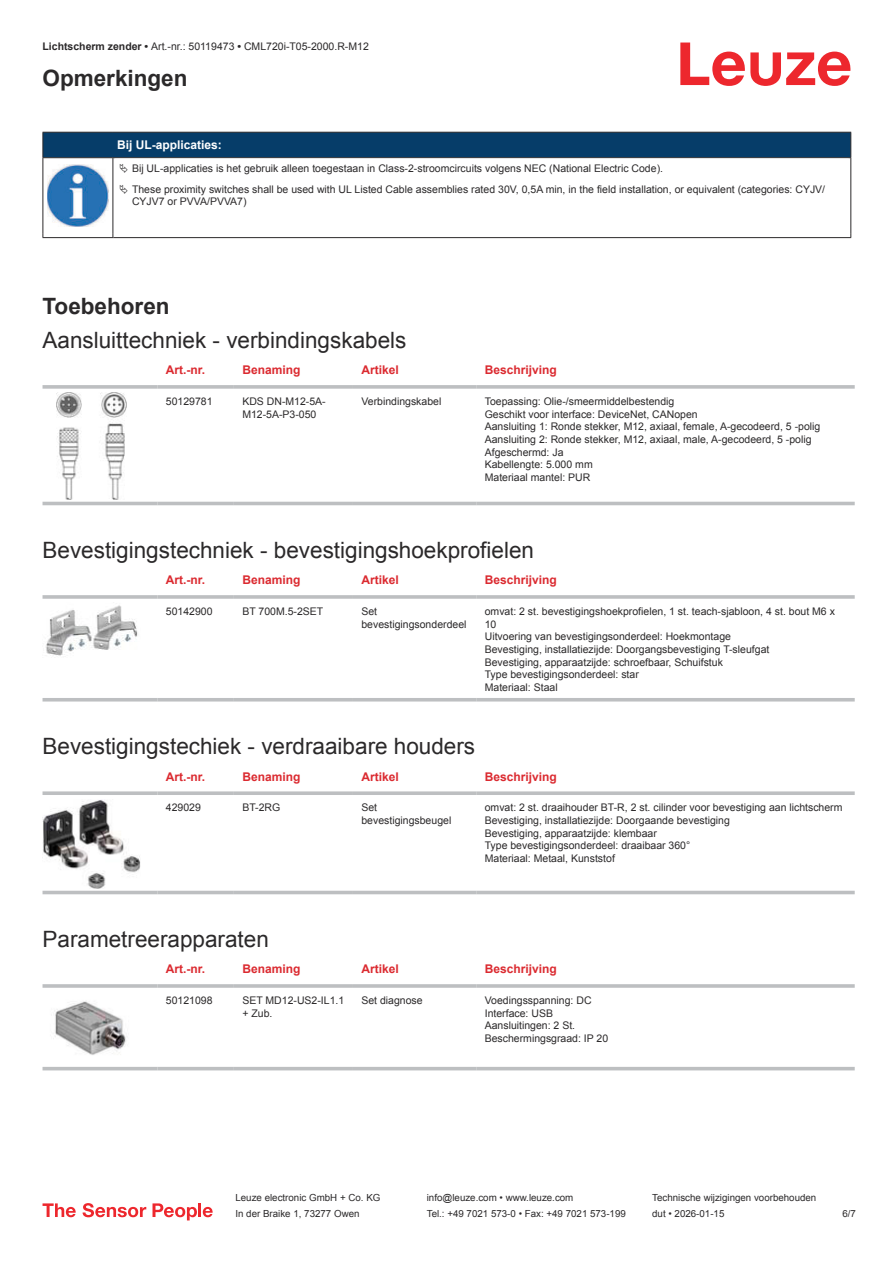
<style>
.page{position:relative;width:893px;height:1263px;background:#fff}
.page>*{position:absolute;margin:0;border:0;box-sizing:border-box;transform-origin:0 0}
.t1{font:22.5px "Arial";color:#2b292a}
.t2{font:700 22.5px "Arial";color:#2b292a}
.t3{font:700 12px "Arial";color:#db2a30}
.t4{font:700 12px "Arial";color:#fff}
.t5{font:10.5px/12.6px "Arial";color:#2b292a}
.t6{font:9.75px "Arial";color:#2b292a}
.s1{font-weight:700}
</style>
<div class="page">
<svg style="left:680px;top:43px;width:170px;height:43px"></svg>
<svg style="left:43px;top:392px;width:812px;height:114px"></svg>
<svg style="left:43px;top:385px;width:114px;height:4px"></svg>
<svg style="left:157px;top:385px;width:77px;height:4px"></svg>
<svg style="left:234px;top:385px;width:119px;height:4px"></svg>
<svg style="left:353px;top:385px;width:123px;height:4px"></svg>
<svg style="left:476px;top:385px;width:379px;height:4px;background:#c3c5c7"></svg>
<hr style="left:43px;top:502px;width:114px;height:3px;background:#bdbfc1">
<hr style="left:157px;top:502px;width:77px;height:3px;background:#bdbfc1">
<hr style="left:234px;top:502px;width:119px;height:3px;background:#bdbfc1">
<hr style="left:353px;top:502px;width:123px;height:3px;background:#bdbfc1">
<hr style="left:476px;top:502px;width:379px;height:3px;background:#bdbfc1">
<img style="left:56px;top:393px;width:70px;height:106px">
<svg style="left:43px;top:701px;width:812px;height:1px"></svg>
<hr style="left:43px;top:595px;width:114px;height:4px;background:#bdbfc1">
<hr style="left:157px;top:595px;width:77px;height:4px;background:#c7c9cb">
<hr style="left:234px;top:595px;width:119px;height:4px;background:#bdbfc1">
<hr style="left:353px;top:595px;width:123px;height:4px;background:#bdbfc1">
<hr style="left:476px;top:595px;width:379px;height:4px;background:#c7c9cb">
<hr style="left:43px;top:698px;width:114px;height:3px;background:#bdbfc1">
<hr style="left:157px;top:698px;width:77px;height:3px;background:#bdbfc1">
<hr style="left:234px;top:698px;width:119px;height:3px;background:#bdbfc1">
<hr style="left:353px;top:698px;width:123px;height:3px;background:#bdbfc1">
<hr style="left:476px;top:698px;width:379px;height:3px;background:#bdbfc1">
<img style="left:46px;top:605px;width:92px;height:51px">
<svg style="left:43px;top:862px;width:812px;height:33px"></svg>
<svg style="left:43px;top:791px;width:114px;height:4px"></svg>
<svg style="left:157px;top:791px;width:77px;height:4px"></svg>
<svg style="left:234px;top:791px;width:119px;height:4px"></svg>
<svg style="left:353px;top:791px;width:123px;height:4px"></svg>
<svg style="left:476px;top:791px;width:379px;height:4px;background:#c4c5c7"></svg>
<hr style="left:43px;top:891px;width:114px;height:3px;background:#bdbfc1">
<hr style="left:157px;top:891px;width:77px;height:3px;background:#bdbfc1">
<hr style="left:234px;top:891px;width:119px;height:3px;background:#bdbfc1">
<hr style="left:353px;top:891px;width:123px;height:3px;background:#bdbfc1">
<hr style="left:476px;top:891px;width:379px;height:3px;background:#bdbfc1">
<img style="left:43px;top:800px;width:97px;height:88px">
<svg style="left:43px;top:1070px;width:812px;height:1px"></svg>
<hr style="left:43px;top:984px;width:114px;height:4px;background:#bdbfc1">
<hr style="left:157px;top:984px;width:77px;height:4px;background:#c9cbcd">
<hr style="left:234px;top:984px;width:119px;height:4px;background:#c4c6c7">
<hr style="left:353px;top:984px;width:123px;height:4px;background:#bdbfc1">
<hr style="left:476px;top:984px;width:379px;height:4px;background:#c9cbcd">
<hr style="left:43px;top:1067px;width:114px;height:3px;background:#bdbfc1">
<hr style="left:157px;top:1067px;width:77px;height:3px;background:#bdbfc1">
<hr style="left:234px;top:1067px;width:119px;height:3px;background:#bdbfc1">
<hr style="left:353px;top:1067px;width:123px;height:3px;background:#bdbfc1">
<hr style="left:476px;top:1067px;width:379px;height:3px;background:#bdbfc1">
<img style="left:53px;top:1001px;width:73px;height:54px">
<svg style="left:43px;top:1203px;width:33px;height:14px"></svg>
<svg style="left:83px;top:1203px;width:63px;height:14px"></svg>
<svg style="left:153px;top:1203px;width:44px;height:17px"></svg>
<hr style="left:198px;top:1203px;width:3px;height:14px;background:#ed272d">
<svg style="left:203px;top:1207px;width:10px;height:10px"></svg>
<hr style="left:43px;top:158px;width:1px;height:75px;background:#2b292a">
<hr style="left:113px;top:158px;width:1px;height:75px;background:#2b292a">
<hr style="left:850px;top:158px;width:1px;height:75px;background:#2b292a">
<hr style="left:43px;top:237px;width:70px;height:1px;background:#2b292a">
<hr style="left:113px;top:237px;width:738px;height:1px;background:#2b292a">
<img style="left:47px;top:212px;width:58px;height:15px">
<svg style="left:43px;top:132px;width:808px;height:80px"></svg>
<p class="t5" style="left:43px;top:41px;width:328px"><span class="s1">Lichtscherm zender •</span> Art.-nr.: 50119473 <span class="s1">•</span> CML720i-T05-2000.R-M12</p>
<h1 class="t2" style="left:43px;top:70px;width:147px">Opmerkingen</h1>
<p class="t4" style="left:117px;top:140px;width:106px">Bij UL-applicaties:</p>
<p class="t5" style="left:132px;top:160px;width:695px;line-height:20.2px">Bij UL-applicaties is het gebruik alleen toegestaan in Class-2-stroomcircuits volgens NEC (National Electric Code).<br>These proximity switches shall be used with UL Listed Cable assemblies rated 30V, 0,5A min, in the field installation, or equivalent (categories: CYJV/</p>
<p class="t5" style="left:132px;top:196px;width:116px">CYJV7 or PVVA/PVVA7)</p>
<h1 class="t2" style="left:43px;top:298px;width:129px">Toebehoren</h1>
<h1 class="t1" style="left:43px;top:332px;width:365px">Aansluittechniek - verbindingskabels</h1>
<p class="t3" style="left:166px;top:365px;width:41px">Art.-nr.</p>
<p class="t3" style="left:242px;top:365px;width:60px">Benaming</p>
<p class="t3" style="left:361px;top:365px;width:39px">Artikel</p>
<p class="t3" style="left:485px;top:365px;width:74px">Beschrijving</p>
<p class="t5" style="left:166px;top:396px;width:48px">50129781</p>
<p class="t5" style="left:242px;top:396px;width:85px">KDS DN-M12-5A-<br>M12-5A-P3-050</p>
<p class="t5" style="left:361px;top:396px;width:81px">Verbindingskabel</p>
<p class="t5" style="left:485px;top:396px;width:337px">Toepassing: Olie-/smeermiddelbestendig<br>Geschikt voor interface: DeviceNet, CANopen<br>Aansluiting 1: Ronde stekker, M12, axiaal, female, A-gecodeerd, 5 -polig Aansluiting 2: Ronde stekker, M12, axiaal, male, A-gecodeerd, 5 -polig Afgeschermd: Ja<br>Kabellengte: 5.000 mm<br>Materiaal mantel: PUR</p>
<h1 class="t1" style="left:43px;top:542px;width:493px">Bevestigingstechniek - bevestigingshoekprofielen</h1>
<p class="t3" style="left:166px;top:576px;width:41px">Art.-nr.</p>
<p class="t3" style="left:242px;top:576px;width:60px">Benaming</p>
<p class="t3" style="left:361px;top:576px;width:39px">Artikel</p>
<p class="t3" style="left:485px;top:576px;width:74px">Beschrijving</p>
<p class="t5" style="left:166px;top:606px;width:48px">50142900</p>
<p class="t5" style="left:242px;top:606px;width:82px">BT 700M.5-2SET</p>
<p class="t5" style="left:361px;top:606px;width:107px">Set bevestigingsonderdeel</p>
<p class="t5" style="left:485px;top:606px;width:352px">omvat: 2 st. bevestigingshoekprofielen, 1 st. teach-sjabloon, 4 st. bout M6 x 10<br>Uitvoering van bevestigingsonderdeel: Hoekmontage<br>Bevestiging, installatiezijde: Doorgangsbevestiging T-sleufgat<br>Bevestiging, apparaatzijde: schroefbaar, Schuifstuk<br>Type bevestigingsonderdeel: star<br>Materiaal: Staal</p>
<h1 class="t1" style="left:43px;top:738px;width:434px">Bevestigingstechiek - verdraaibare houders</h1>
<p class="t3" style="left:166px;top:772px;width:41px">Art.-nr.</p>
<p class="t3" style="left:242px;top:772px;width:60px">Benaming</p>
<p class="t3" style="left:361px;top:772px;width:39px">Artikel</p>
<p class="t3" style="left:485px;top:772px;width:74px">Beschrijving</p>
<p class="t5" style="left:166px;top:802px;width:37px">429029</p>
<p class="t5" style="left:242px;top:802px;width:39px">BT-2RG</p>
<p class="t5" style="left:361px;top:802px;width:91px">Set bevestigingsbeugel</p>
<p class="t5" style="left:485px;top:802px;width:359px">omvat: 2 st. draaihouder BT-R, 2 st. cilinder voor bevestiging aan lichtscherm Bevestiging, installatiezijde: Doorgaande bevestiging<br>Bevestiging, apparaatzijde: klembaar<br>Type bevestigingsonderdeel: draaibaar 360°<br>Materiaal: Metaal, Kunststof</p>
<h1 class="t1" style="left:43px;top:931px;width:228px">Parametreerapparaten</h1>
<p class="t3" style="left:166px;top:964px;width:41px">Art.-nr.</p>
<p class="t3" style="left:242px;top:964px;width:60px">Benaming</p>
<p class="t3" style="left:361px;top:964px;width:39px">Artikel</p>
<p class="t3" style="left:485px;top:964px;width:74px">Beschrijving</p>
<p class="t5" style="left:166px;top:995px;width:48px">50121098</p>
<p class="t5" style="left:242px;top:995px;width:103px">SET MD12-US2-IL1.1 + Zub.</p>
<p class="t5" style="left:361px;top:995px;width:63px">Set diagnose</p>
<p class="t5" style="left:485px;top:995px;width:125px">Voedingsspanning: DC<br>Interface: USB<br>Aansluitingen: 2 St.<br>Beschermingsgraad: IP 20</p>
<p class="t6" style="left:235px;top:1194px;width:146px">Leuze electronic GmbH + Co. KG</p>
<p class="t6" style="left:427px;top:1194px;width:148px">info@leuze.com • www.leuze.com</p>
<p class="t6" style="left:652px;top:1194px;width:166px">Technische wijzigingen voorbehouden</p>
<p class="t6" style="left:235px;top:1210px;width:126px">In der Braike 1, 73277 Owen</p>
<p class="t6" style="left:427px;top:1210px;width:201px">Tel.: +49 7021 573-0 • Fax: +49 7021 573-199</p>
<p class="t6" style="left:652px;top:1210px;width:74px">dut • 2026-01-15</p>
<p class="t6" style="left:842px;top:1210px;width:15px">6 /7</p>
</div>
